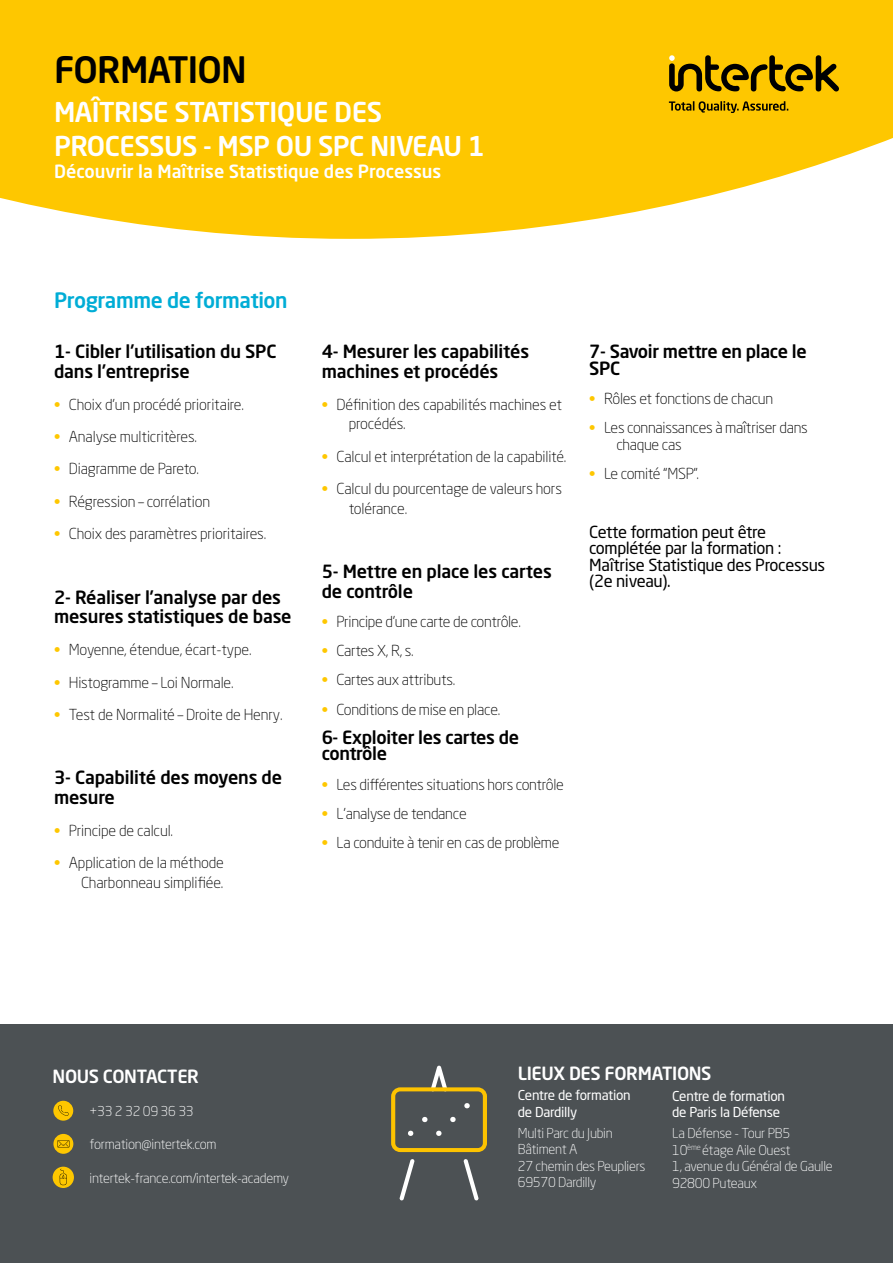
<style>
.page{position:relative;width:893px;height:1263px;background:#fff}
.page>*{position:absolute;margin:0;border:0;box-sizing:border-box;transform-origin:0 0}
.t1{font:500 36px "Neo Sans Std";letter-spacing:-.02em;color:#000}
.t2{font:500 27px/34.5px "Neo Sans Std";letter-spacing:-.02em;color:#fff}
.t3{font:500 21px "Neo Sans Std";letter-spacing:-.02em;color:#00add6}
.t4{font:500 18px/19.5px "Neo Sans Std";letter-spacing:-.01em;color:#000}
.t5{font:500 18px "Neo Sans Std";letter-spacing:-.005em;color:#fff}
.t6{font:500 18px "Neo Sans Std";letter-spacing:-.025em;color:#fff}
.t7{font:16.5px/16.5px "Neo Sans Std";letter-spacing:-.02em;color:#000}
.t8{font:300 15px/19.5px "Neo Sans Std";letter-spacing:-.01em;color:#000}
.t9{font:300 13.5px/16.5px "Neo Sans Std";letter-spacing:-.02em;color:#fff}
.t10{font:13.5px/16.5px "Neo Sans Std";letter-spacing:-.02em;color:#fff}
.s1{font-weight:500;color:#fec700}
</style>
<div class="page">
<div style="left:0;top:1025px;width:893px;height:238px;background:#4c5154"></div>
<div style="left:53px;top:1167px;width:21px;height:21px;background:#fec700;border-radius:50%"></div>
<svg style="left:60px;top:1169px;width:7px;height:16px"></svg>
<div style="left:53px;top:1134px;width:20px;height:20px;background:#fec700;border-radius:50%"></div>
<svg style="left:57px;top:1140px;width:12px;height:8px"></svg>
<div style="left:53px;top:1101px;width:20px;height:20px;background:#fec700;border-radius:50%"></div>
<svg style="left:58px;top:1105px;width:10px;height:11px"></svg>
<svg style="left:463px;top:1159px;width:16px;height:41px"></svg>
<svg style="left:399px;top:1159px;width:16px;height:41px"></svg>
<svg style="left:391px;top:1066px;width:96px;height:86px"></svg>
<svg style="left:0;top:0;width:893px;height:239px;background:#fecd1c"></svg>
<svg style="left:669px;top:55px;width:170px;height:36px;background:#9d7b00"></svg>
<svg style="left:669px;top:101px;width:119px;height:12px"></svg>
<h1 class="t1" style="left:54px;top:47px;width:194px">FORMATION</h1>
<h2 class="t2" style="left:54px;top:94px;width:432px">MAÎTRISE STATISTIQUE DES<br>PROCESSUS - MSP OU SPC NIVEAU 1</h2>
<p class="t5" style="left:54px;top:160px;width:389px">Découvrir la Maîtrise Statistique des Processus</p>
<h3 class="t3" style="left:54px;top:287px;width:235px">Programme de formation</h3>
<p class="t4" style="left:54px;top:341px;width:224px">1- Cibler l’utilisation du SPC dans l’entreprise</p>
<p class="t8" style="left:54px;top:395px;width:191px"><span class="s1">•</span> Choix d’un procédé prioritaire.</p>
<p class="t8" style="left:54px;top:427px;width:144px"><span class="s1">•</span> Analyse multicritères.</p>
<p class="t8" style="left:54px;top:459px;width:147px"><span class="s1">•</span> Diagramme de Pareto.</p>
<p class="t8" style="left:54px;top:491px;width:158px"><span class="s1">•</span> Régression – corrélation</p>
<p class="t8" style="left:54px;top:524px;width:214px"><span class="s1">•</span> Choix des paramètres prioritaires.</p>
<p class="t4" style="left:54px;top:587px;width:239px">2- Réaliser l’analyse par des mesures statistiques de base</p>
<p class="t8" style="left:54px;top:640px;width:199px"><span class="s1">•</span> Moyenne, étendue, écart-type.</p>
<p class="t8" style="left:54px;top:672px;width:181px"><span class="s1">•</span> Histogramme – Loi Normale.</p>
<p class="t8" style="left:54px;top:704px;width:230px"><span class="s1">•</span> Test de Normalité – Droite de Henry.</p>
<p class="t4" style="left:54px;top:767px;width:230px">3- Capabilité des moyens de mesure</p>
<p class="t8" style="left:54px;top:821px;width:121px"><span class="s1">•</span> Principe de calcul.</p>
<p class="t8" style="left:54px;top:853px;width:171px;text-align:right"><span class="s1">•</span> Application de la méthode<br>Charbonneau simplifiée.</p>
<p class="t4" style="left:322px;top:341px;width:209px">4- Mesurer les capabilités machines et procédés</p>
<p class="t8" style="left:349px;top:395px;width:215px;text-indent:-27px"><span class="s1">•</span> Définition des capabilités machines et procédés.</p>
<p class="t8" style="left:322px;top:446px;width:246px"><span class="s1">•</span> Calcul et interprétation de la capabilité.</p>
<p class="t8" style="left:349px;top:479px;width:215px;text-indent:-27px"><span class="s1">•</span> Calcul du pourcentage de valeurs hors tolérance.</p>
<p class="t4" style="left:322px;top:561px;width:232px">5- Mettre en place les cartes de contrôle</p>
<p class="t8" style="left:322px;top:611px;width:201px"><span class="s1">•</span> Principe d’une carte de contrôle.</p>
<p class="t8" style="left:322px;top:641px;width:94px"><span class="s1">•</span> Cartes X, R, s.</p>
<p class="t8" style="left:322px;top:670px;width:135px"><span class="s1">•</span> Cartes aux attributs.</p>
<p class="t8" style="left:322px;top:699px;width:180px"><span class="s1">•</span> Conditions de mise en place.</p>
<p class="t4" style="left:322px;top:728px;width:199px;line-height:16.5px">6- Exploiter les cartes de contrôle</p>
<p class="t8" style="left:322px;top:774px;width:244px"><span class="s1">•</span> Les différentes situations hors contrôle</p>
<p class="t8" style="left:322px;top:803px;width:147px"><span class="s1">•</span> L’analyse de tendance</p>
<p class="t8" style="left:322px;top:833px;width:239px"><span class="s1">•</span> La conduite à tenir en cas de problème</p>
<p class="t4" style="left:589px;top:343px;width:219px;line-height:16.5px">7- Savoir mettre en place le<br>SPC</p>
<p class="t8" style="left:589px;top:389px;width:185px"><span class="s1">•</span> Rôles et fonctions de chacun</p>
<p class="t8" style="left:616px;top:419px;width:193px;line-height:16.5px;text-indent:-27px"><span class="s1">•</span> Les connaissances à maîtriser dans chaque cas</p>
<p class="t8" style="left:589px;top:464px;width:111px"><span class="s1">•</span> Le comité “MSP”.</p>
<p class="t7" style="left:589px;top:523px;width:237px">Cette formation peut être complétée par la formation :<br>Maîtrise Statistique des Processus (2e niveau).</p>
<p class="t6" style="left:53px;top:1065px;width:148px">NOUS CONTACTER</p>
<p class="t9" style="left:90px;top:1102px;width:106px">+33 2 32 09 36 33</p>
<p class="t9" style="left:90px;top:1136px;width:128px">formation@intertek.com</p>
<p class="t9" style="left:90px;top:1169px;width:201px">intertek-france.com/intertek-academy</p>
<p class="t6" style="left:518px;top:1061px;width:195px">LIEUX DES FORMATIONS</p>
<p class="t10" style="left:518px;top:1087px;width:114px">Centre de formation de Dardilly</p>
<p class="t9" style="left:518px;top:1124px;width:129px">Multi Parc du Jubin<br>Bâtiment A<br>27 chemin des Peupliers<br>69570 Dardilly</p>
<p class="t10" style="left:672px;top:1087px;width:114px">Centre de formation de Paris la Défense</p>
<p class="t9" style="left:672px;top:1125px;width:162px">La Défense - Tour PB5<br>10<sup>ème</sup> étage Aile Ouest<br>1, avenue du Général de Gaulle<br>92800 Puteaux</p>
</div>
